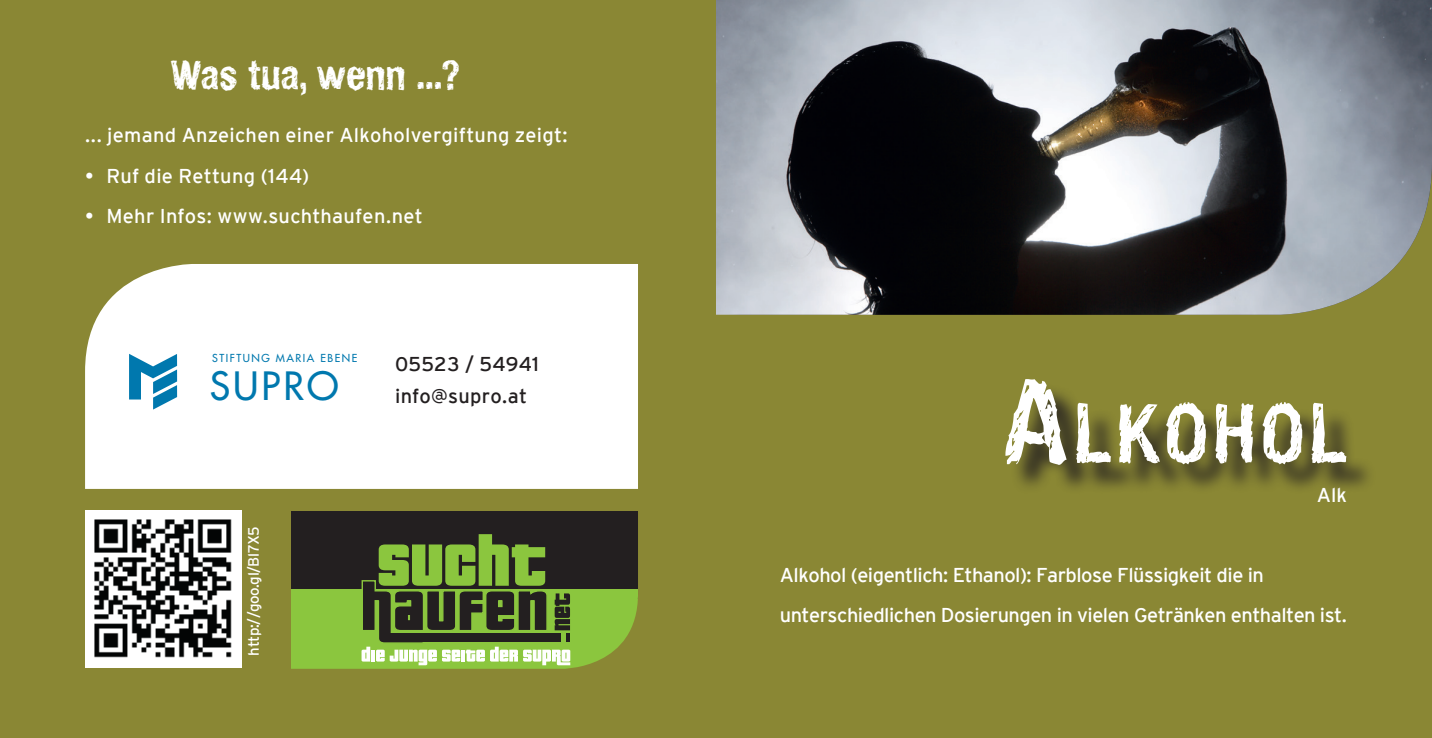
<style>
.page{position:relative;width:1432px;height:738px;background:#fff}
.page>*{position:absolute;margin:0;border:0;box-sizing:border-box;transform-origin:0 0}
.t1{font:80.5px "Hand Vetica";letter-spacing:.06em;color:#fff}
.t2{font:40px "Hand Vetica";color:#fff}
.t3{font:38px "Futura";letter-spacing:.08em;color:#0078ae}
.t4{font:20px/40px "Interstate";letter-spacing:-.025em;color:#fff}
.t5{font:20px "Interstate";letter-spacing:.015em;color:#fff}
.t6{font:20px/32.5px "Interstate";letter-spacing:.01em;color:#231f20}
.t7{font:15px "Interstate";letter-spacing:-.03em;color:#fff}
.t8{font:10.75px "Futura";letter-spacing:.14em;color:#0078ae}
.s1{font-size:115px}
</style>
<div class="page">
<div style="left:0;top:0;width:1431px;height:737px;background:#8a8734"></div>
<div style="left:85px;top:264px;width:553px;height:224px;background:#fff"></div>
<img style="left:85px;top:510px;width:156px;height:156px">
<div style="left:291px;top:510px;width:347px;height:87px;background:#231f20"></div>
<div style="left:291px;top:588px;width:347px;height:80px;background:#8bc63e"></div>
<svg style="left:361px;top:534px;width:209px;height:130px"></svg>
<svg style="left:129px;top:353px;width:48px;height:56px;background:#6fb3d1"></svg>
<div style="left:1010px;top:383px;width:366px;height:111px;background:#231f20;opacity:.85"></div>
<img style="left:716px;top:0;width:715px;height:314px">
<h2 class="t2" style="left:170px;top:49px;width:291px">Was tua, wenn ...?</h2>
<p class="t5" style="left:85px;top:124px;width:484px">... jemand Anzeichen einer Alkoholvergiftung zeigt:</p>
<p class="t5" style="left:85px;top:164px;width:226px">• Ruf die Rettung (144)</p>
<p class="t5" style="left:85px;top:204px;width:339px">• Mehr Infos: www.suchthaufen.net</p>
<p class="t8" style="left:212px;top:351px;width:147px">STIFTUNG MARIA EBENE</p>
<h3 class="t3" style="left:210px;top:360px;width:130px">SUPRO</h3>
<p class="t6" style="left:395px;top:347px;width:145px">05523 / 54941 info@supro.at</p>
<p class="t7" style="left:245px;top:655px;width:131px;rotate:-90deg">http://goo.gl/Bl7X5</p>
<h1 class="t1" style="left:1003px;top:382px;width:345px"><span class="s1">A</span>lkohol</h1>
<p class="t4" style="left:1316px;top:474px;width:32px">Alk</p>
<p class="t4" style="left:780px;top:554px;width:568px">Alkohol (eigentlich: Ethanol): Farblose Flüssigkeit die in unterschiedlichen Dosierungen in vielen Getränken enthalten ist.</p>
</div>
